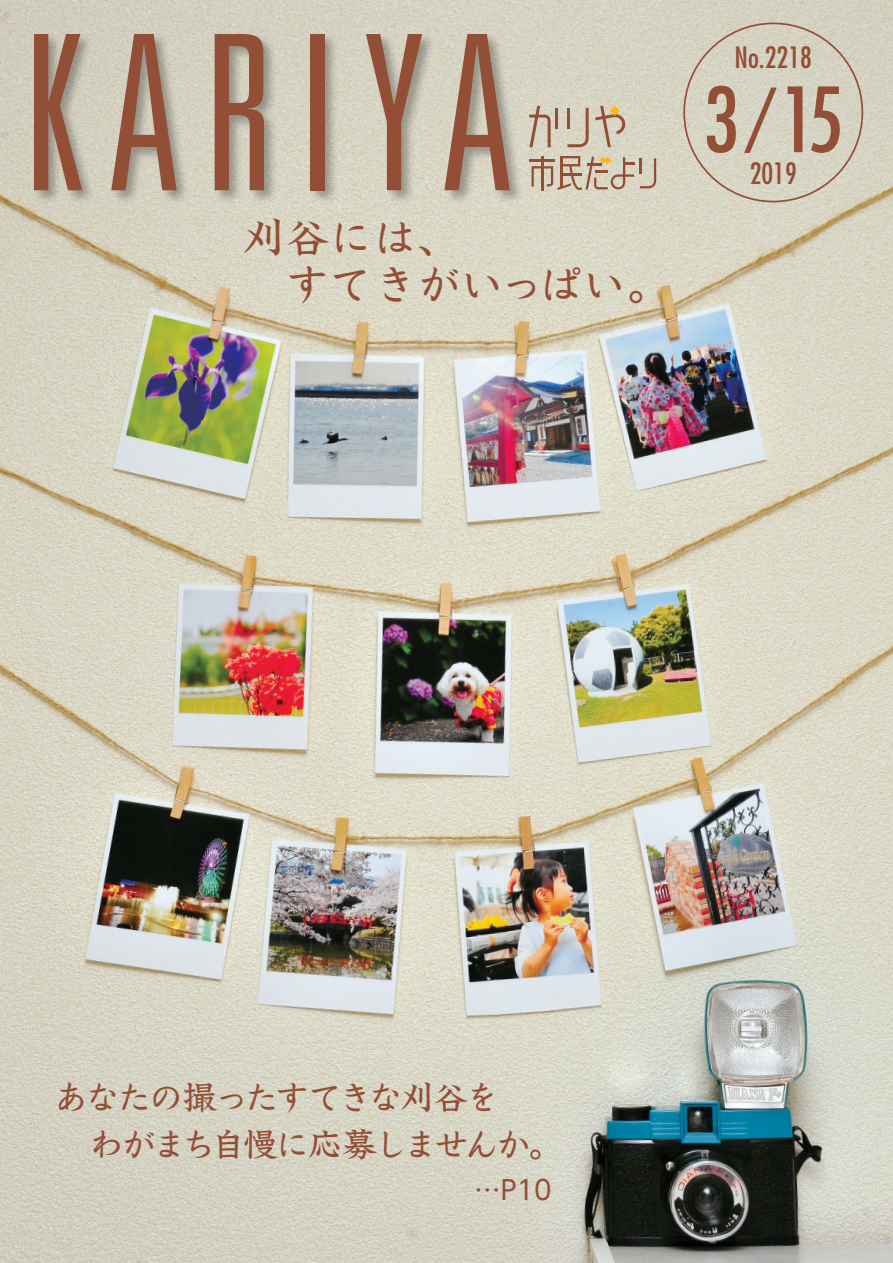
<style>
.page{position:relative;width:893px;height:1263px;background:#fff}
.page>*{position:absolute;margin:0;border:0;box-sizing:border-box;transform-origin:0 0}
.基本文{font:condensed 87.15px "Futura";color:#934e36}
.本文{font:43.8px "Utrillo Pro DB";color:#934e36}
.本文-2{font:35.1px "Utrillo Pro DB";letter-spacing:-.095em;color:#934e36}
.基本文-2{font:condensed 28.65px "Futura";color:#934e36}
.t1{font:26.55px "UD Shin Go Pro";color:#934e36}
.s1{font-size:70.2px}
</style>
<div class="page">
<img style="left:0;top:0;width:893px;height:1263px">
<div style="left:32px;top:32px;width:491px;height:173px;background:#231f20;opacity:.36"></div>
<svg style="left:34px;top:34px;width:48px;height:156px;background:#a17864"></svg>
<svg style="left:111px;top:34px;width:66px;height:156px;background:#ae907d"></svg>
<svg style="left:215px;top:34px;width:49px;height:156px;background:#a27561"></svg>
<div style="left:310px;top:34px;width:14px;height:156px;background:#934e36"></div>
<svg style="left:366px;top:34px;width:56px;height:156px;background:#b59b88"></svg>
<svg style="left:444px;top:34px;width:66px;height:156px;background:#b0917f"></svg>
<svg style="left:529px;top:106px;width:22px;height:41px"></svg>
<hr style="left:555px;top:108px;width:3px;height:21px;background:#934e36">
<svg style="left:567px;top:108px;width:22px;height:39px"></svg>
<hr style="left:639px;top:158px;width:3px;height:16px;background:#934e36">
<hr style="left:529px;top:160px;width:26px;height:2px;background:#934e36">
<svg style="left:640px;top:158px;width:16px;height:30px"></svg>
<svg style="left:595px;top:106px;width:31px;height:41px"></svg>
<svg style="left:531px;top:156px;width:103px;height:34px;background:#c5ae98"></svg>
<p class="本文" style="left:242px;top:209px;width:220px">刈谷には、</p>
<p class="本文" style="left:242px;top:256px;width:430px">　すてきがいっぱい。</p>
<p class="基本文-2" style="left:735px;top:39px;width:79px">No.2218</p>
<p class="基本文" style="left:703px;top:65px;width:141px">3<span class="s1">/</span>15</p>
<p class="基本文-2" style="left:750px;top:155px;width:49px">2019</p>
<p class="本文-2" style="left:54px;top:1075px;width:448px">あなたの撮ったすてきな刈谷を</p>
<p class="本文-2" style="left:54px;top:1122px;width:511px">　わがまち自慢に応募しませんか。</p>
<p class="t1" style="left:474px;top:1169px;width:79px">…P10</p>
</div>
